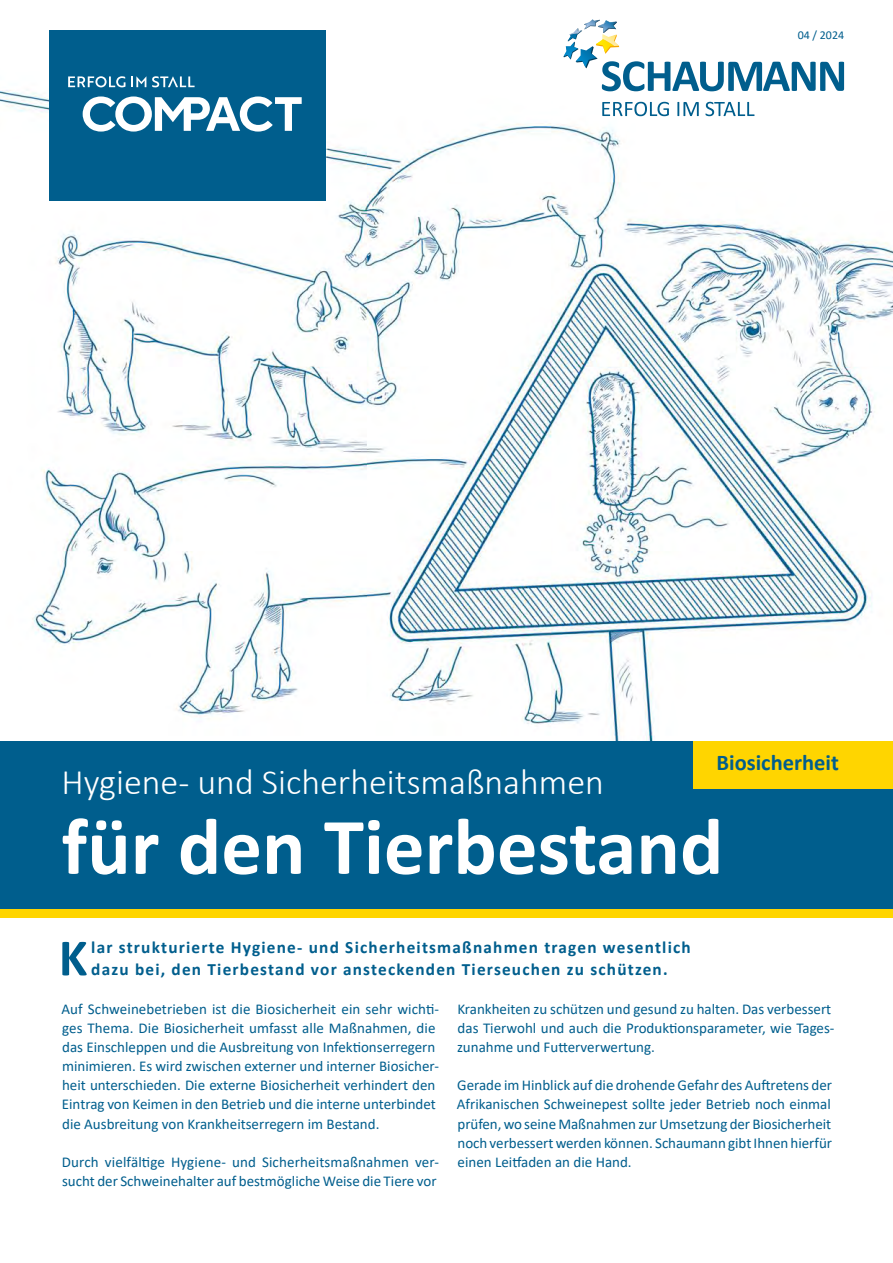
<style>
.page{position:relative;width:893px;height:1263px;background:#fff}
.page>*{position:absolute;margin:0;border:0;box-sizing:border-box;transform-origin:0 0}
.t1{font:700 81px "Calibri";color:#fff}
.t2{font:700 52.65px "Calibri";color:#005e8d}
.t3{font:300 36px "Calibri";color:#fff}
.t4{font:700 22.5px "Calibri";color:#005e8d}
.t5{font:700 17.25px/22.5px "Calibri";letter-spacing:.07em;color:#005e8d}
.t6{font:15px/19.2px "Calibri";color:#005e8d}
.t7{font:12px "Calibri";color:#005e8d}
</style>
<div class="page">
<img style="left:0;top:62px;width:893px;height:679px">
<div style="left:0;top:741px;width:893px;height:169px;background:#005e8d"></div>
<div style="left:0;top:910px;width:893px;height:8px;background:#ffd500"></div>
<div style="left:693px;top:741px;width:200px;height:48px;background:#ffd500"></div>
<svg style="left:602px;top:102px;width:67px;height:14px"></svg>
<svg style="left:677px;top:102px;width:22px;height:14px"></svg>
<svg style="left:705px;top:102px;width:49px;height:14px"></svg>
<svg style="left:563px;top:20px;width:281px;height:71px"></svg>
<img style="left:584px;top:20px;width:15px;height:9px">
<div style="left:49px;top:30px;width:277px;height:171px;background:#005e8d"></div>
<svg style="left:83px;top:96px;width:219px;height:36px"></svg>
<svg style="left:68px;top:76px;width:57px;height:11px"></svg>
<svg style="left:131px;top:76px;width:15px;height:11px"></svg>
<svg style="left:152px;top:76px;width:43px;height:11px"></svg>
<p class="t7" style="left:798px;top:26px;width:48px">04 / 2024</p>
<h3 class="t4" style="left:716px;top:747px;width:124px">Biosicherheit</h3>
<h3 class="t3" style="left:62px;top:760px;width:544px">Hygiene- und Sicherheitsmaßnahmen</h3>
<h1 class="t1" style="left:62px;top:789px;width:663px">für den Tierbestand</h1>
<h2 class="t2" style="left:59px;top:921px;width:30px">K</h2>
<p class="t5" style="left:91px;top:936px;width:601px">lar strukturierte Hygiene- und Sicherheitsmaßnahmen tragen wesentlich dazu bei, den Tierbestand vor ansteckenden Tierseuchen zu schützen.</p>
<p class="t6" style="left:457px;top:999px;width:379px">Krankheiten zu schützen und gesund zu halten. Das verbessert das Tierwohl und auch die Produktionsparameter, wie Tages&shy;zunahme und Futterverwertung.</p>
<p class="t6" style="left:457px;top:1075px;width:377px;text-align:justify">Gerade im Hinblick auf die drohende Gefahr des Auftretens der Afrikanischen Schweinepest sollte jeder Betrieb noch einmal prüfen, wo seine Maßnahmen zur Umsetzung der Biosicherheit noch verbessert werden können. Schaumann gibt Ihnen hierfür einen Leitfaden an die Hand.</p>
<p class="t6" style="left:61px;top:999px;width:379px">Auf Schweinebetrieben ist die Biosicherheit ein sehr wichti&shy;ges Thema. Die Biosicherheit umfasst alle Maßnahmen, die das Einschleppen und die Ausbreitung von Infektionserregern minimieren. Es wird zwischen externer und interner Biosicher&shy;heit unterschieden. Die externe Biosicherheit verhindert den Eintrag von Keimen in den Betrieb und die interne unterbindet die Ausbreitung von Krankheitserregern im Bestand.</p>
<p class="t6" style="left:62px;top:1152px;width:379px">Durch vielfältige Hygiene- und Sicherheitsmaßnahmen ver&shy;sucht der Schweinehalter auf bestmögliche Weise die Tiere vor</p>
</div>
